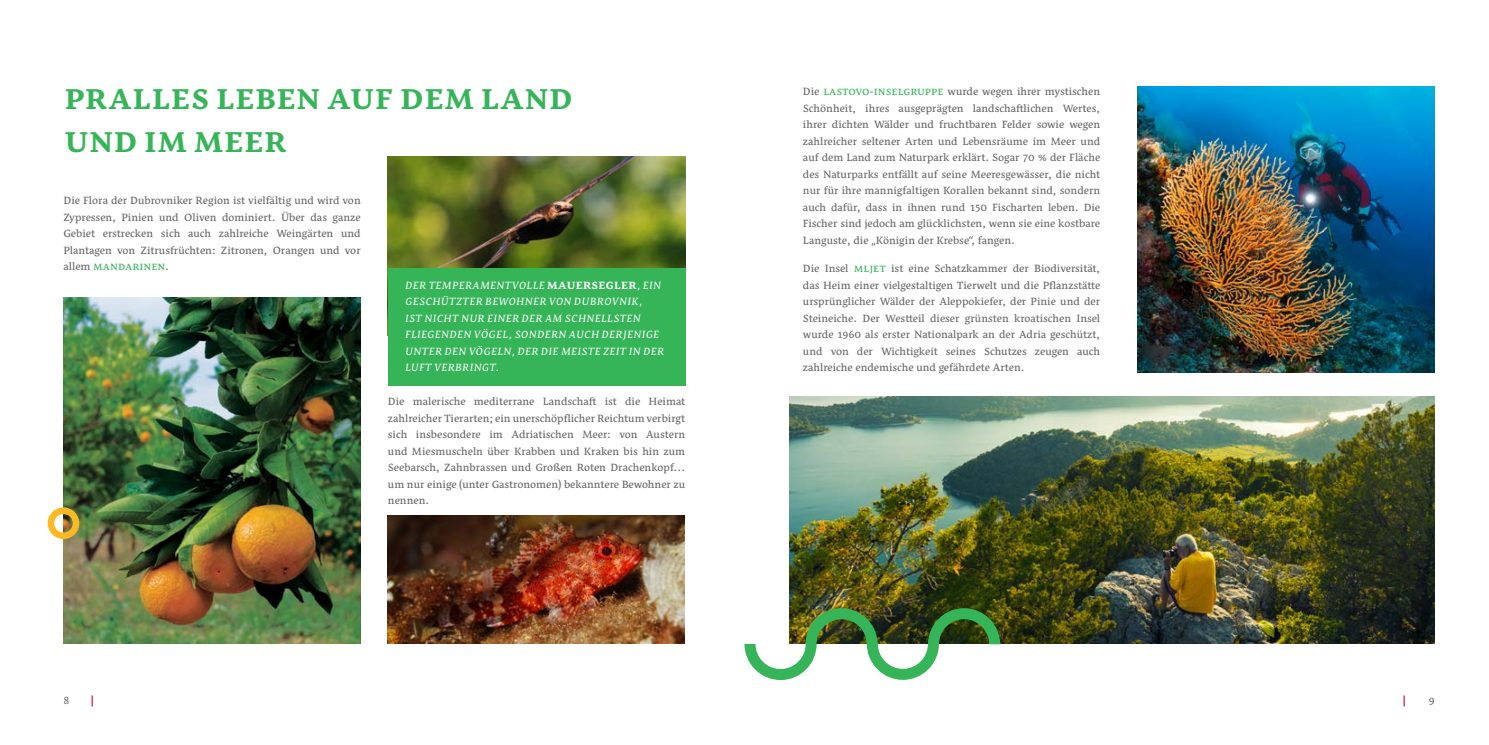
<style>
.page{position:relative;width:1489px;height:745px;background:#fff}
.page>*{position:absolute;margin:0;border:0;box-sizing:border-box;transform-origin:0 0}
.t1{font:700 37.5px/42.5px "Nassim Latn";letter-spacing:.035em;color:#35b558}
.t2{font:13.75px/16.5px "Nassim Latn";color:#636466;text-align:justify}
.t3{font:italic 13.75px/16.5px "Nassim Latn";letter-spacing:.035em;color:#fff}
.s1{color:#35b558}
.s2{font-weight:700;font-style:normal}
</style>
<div class="page">
<img style="left:63px;top:297px;width:297px;height:346px">
<img style="left:789px;top:396px;width:645px;height:247px">
<img style="left:1137px;top:87px;width:297px;height:285px">
<img style="left:388px;top:157px;width:297px;height:111px">
<div style="left:388px;top:268px;width:297px;height:117px;background:#35b558"></div>
<img style="left:388px;top:515px;width:296px;height:128px">
<svg style="left:744px;top:607px;width:256px;height:72px"></svg>
<svg style="left:48px;top:507px;width:31px;height:31px"></svg>
<h1 class="t1" style="left:65px;top:75px;width:509px">PRALLES LEBEN AUF DEM LAND<br>UND IM MEER</h1>
<p class="t2" style="left:63px;top:193px;width:299px">Die Flora der Dubrovniker Region ist vielfältig und wird von Zypressen, Pinien und Oliven dominiert. Über das ganze Gebiet erstrecken sich auch zahlreiche Weingärten und Plantagen von Zitrusfrüchten: Zitronen, Orangen und vor allem <span class="s1">mandarinen</span>.</p>
<p class="t3" style="left:405px;top:276px;width:260px">DER TEMPERAMENTVOLLE <span class="s2">MAUERSEGLER</span>, EIN GESCHÜTZTER BEWOHNER VON DUBROVNIK,<br>IST NICHT NUR EINER DER AM SCHNELLSTEN FLIEGENDEN VÖGEL, SONDERN AUCH DERJENIGE UNTER DEN VÖGELN, DER DIE MEISTE ZEIT IN DER LUFT VERBRINGT.</p>
<p class="t2" style="left:388px;top:394px;width:299px">Die malerische mediterrane Landschaft ist die Heimat zahlreicher Tierarten; ein unerschöpflicher Reichtum verbirgt sich insbesondere im Adriatischen Meer: von Austern und Miesmuscheln über Krabben und Kraken bis hin zum Seebarsch, Zahnbrassen und Großen Roten Drachenkopf... um nur einige (unter Gastronomen) bekanntere Bewohner zu nennen.</p>
<p class="t2" style="left:803px;top:84px;width:299px">Die <span class="s1">lastovo-inselgruppe</span> wurde wegen ihrer mystischen Schönheit, ihres ausgeprägten landschaftlichen Wertes, ihrer dichten Wälder und fruchtbaren Felder sowie wegen zahlreicher seltener Arten und Lebensräume im Meer und auf dem Land zum Naturpark erklärt. Sogar 70 % der Fläche des Naturparks entfällt auf seine Meeresgewässer, die nicht nur für ihre mannigfaltigen Korallen bekannt sind, sondern auch dafür, dass in ihnen rund 150 Fischarten leben. Die Fischer sind jedoch am glücklichsten, wenn sie eine kostbare Languste, die „Königin der Krebse“, fangen.</p>
<p class="t2" style="left:803px;top:261px;width:299px">Die Insel <span class="s1">mljet</span> ist eine Schatzkammer der Biodiversität, das Heim einer vielgestaltigen Tierwelt und die Pflanzstätte ursprünglicher Wälder der Aleppokiefer, der Pinie und der Steineiche. Der Westteil dieser grünsten kroatischen Insel wurde 1960 als erster Nationalpark an der Adria geschützt, und von der Wichtigkeit seines Schutzes zeugen auch zahlreiche endemische und gefährdete Arten.</p>
<p class="t2" style="left:63px;top:692px;width:7px">8</p>
<p class="t2" style="left:1428px;top:692px;width:7px">9</p>
</div>
